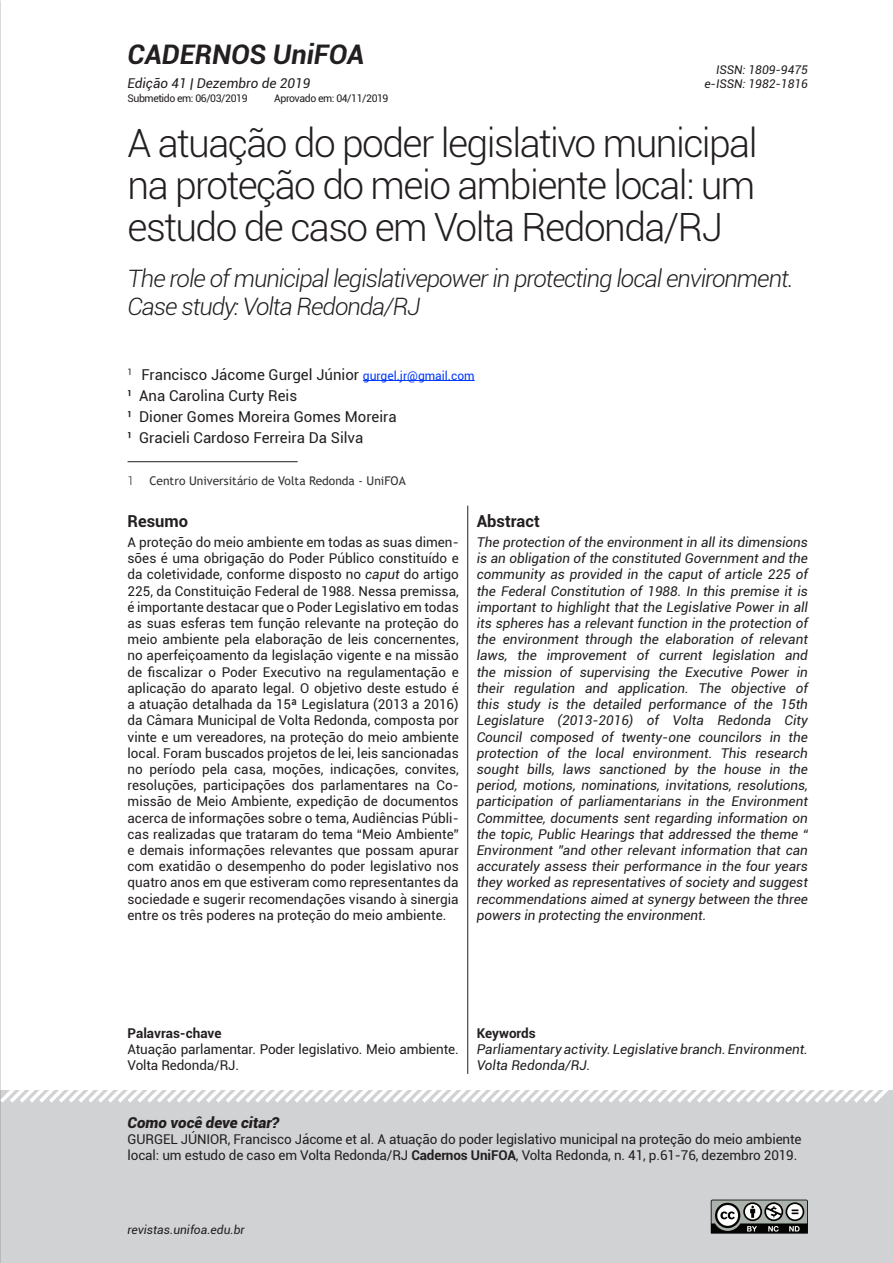
<style>
.page{position:relative;width:893px;height:1263px;background:#fff}
.page>*{position:absolute;margin:0;border:0;box-sizing:border-box;transform-origin:0 0}
.Título_do_Trabalho{font:300 39px/42px "Roboto";letter-spacing:-.04em;color:#231f20;text-align:justify}
.t1{font:italic 700 27px "Roboto";color:#231f20}
.Título_Inglês{font:italic 300 24px/28.8px "Roboto";letter-spacing:-.04em;color:#231f20}
.t2{font:700 16.5px "Roboto";color:#231f20}
.Autores{font:15px "Roboto";color:#231f20}
.t3{font:italic 900 15px "Roboto";color:#231f20}
.Abstract{font:italic 13.5px/16.2px "Roboto";color:#231f20;text-align:justify}
.Resumo{font:13.5px/16.2px "Roboto";letter-spacing:-.01em;color:#231f20;text-align:justify}
.como_citar{font:13.5px/16.2px "Roboto";letter-spacing:-.01em;color:#231f20}
.Resumo-2{font:700 13.5px "Roboto";color:#231f20}
.Abstract-2{font:700 13.5px "Roboto";color:#231f20}
.t4{font:italic 12px "Roboto";color:#231f20}
.Nota_de_rodapé{font:12px "Trebuchet MS";color:#333}
.Nota_de_rodapé-2{font:300 12px "Roboto";color:#231f20}
.data_trabalho{font:10.5px "Roboto";letter-spacing:-.04em;color:#231f20}
.s1{font-size:12px;color:#0038ff}
.s2{font-style:italic}
.s3{font-weight:700}
</style>
<div class="page">
<div style="left:0;top:1091px;width:893px;height:172px;background:#d1d2d4"></div>
<svg style="left:0;top:1079px;width:893px;height:27px"></svg>
<svg style="left:711px;top:1199px;width:97px;height:35px;background:#767976"></svg>
<hr style="left:363px;top:380px;width:112px;height:1px;background:#0038ff">
<hr style="left:128px;top:461px;width:170px;height:1px;background:#231f20">
<hr style="left:467px;top:506px;width:1px;height:568px;background:#231f20">
<h2 class="t1" style="left:128px;top:36px;width:238px">CADERNOS UniFOA</h2>
<p class="t4" style="left:716px;top:61px;width:93px">ISSN: 1809-9475</p>
<p class="Abstract" style="left:128px;top:75px;width:184px">Edição 41 | Dezembro de 2019</p>
<p class="t4" style="left:704px;top:75px;width:105px">e-ISSN: 1982-1816</p>
<p class="data_trabalho" style="left:128px;top:91px;width:122px">Submetido em: 06/03/2019</p>
<p class="data_trabalho" style="left:274px;top:91px;width:116px">Aprovado em: 04/11/2019</p>
<p class="Título_do_Trabalho" style="left:128px;top:121px;width:631px">A atuação do poder legislativo municipal na proteção do meio ambiente local: um estudo de caso em Volta Redonda/RJ</p>
<p class="Título_Inglês" style="left:128px;top:263px;width:667px">The role of municipal legislativepower in protecting local environment.<br>Case study: Volta Redonda/RJ</p>
<p class="Autores" style="left:128px;top:364px;width:349px"><sup>1</sup> Francisco Jácome Gurgel Júnior <span class="s1">gurgel.jr@gmail.com</span></p>
<p class="Autores" style="left:128px;top:385px;width:171px">¹ Ana Carolina Curty Reis</p>
<p class="Autores" style="left:128px;top:406px;width:271px">¹ Dioner Gomes Moreira Gomes Moreira</p>
<p class="Autores" style="left:128px;top:427px;width:237px">¹ Gracieli Cardoso Ferreira Da Silva</p>
<p class="Nota_de_rodapé-2" style="left:128px;top:472px;width:8px">1</p>
<p class="Nota_de_rodapé" style="left:149px;top:473px;width:258px">Centro Universitário de Volta Redonda - UniFOA</p>
<p class="t2" style="left:128px;top:509px;width:62px">Resumo</p>
<p class="Resumo" style="left:128px;top:534px;width:333px">A proteção do meio ambiente em todas as suas dimen&shy;sões é uma obrigação do Poder Público constituído e da coletividade, conforme disposto no <span class="s2">caput</span> do artigo 225, da Constituição Federal de 1988. Nessa premissa, é importante destacar que o Poder Legislativo em todas as suas esferas tem função relevante na proteção do meio ambiente pela elaboração de leis concernentes, no aperfeiçoamento da legislação vigente e na missão de fiscalizar o Poder Executivo na regulamentação e aplicação do aparato legal. O objetivo deste estudo é a atuação detalhada da 15ª Legislatura (2013 a 2016) da Câmara Municipal de Volta Redonda, composta por vinte e um vereadores, na proteção do meio ambiente local. Foram buscados projetos de lei, leis sancionadas no período pela casa, moções, indicações, convites, resoluções, participações dos parlamentares na Co&shy;missão de Meio Ambiente, expedição de documentos acerca de informações sobre o tema, Audiências Públi&shy;cas realizadas que trataram do tema “Meio Ambiente” e demais informações relevantes que possam apurar com exatidão o desempenho do poder legislativo nos quatro anos em que estiveram como representantes da sociedade e sugerir recomendações visando à sinergia entre os três poderes na proteção do meio ambiente.</p>
<p class="t2" style="left:477px;top:509px;width:64px">Abstract</p>
<p class="Abstract" style="left:477px;top:534px;width:333px">The protection of the environment in all its dimensions is an obligation of the constituted Government and the community as provided in the caput of article 225 of the Federal Constitution of 1988. In this premise it is important to highlight that the Legislative Power in all its spheres has a relevant function in the protection of the environment through the elaboration of relevant laws, the improvement of current legislation and the mission of supervising the Executive Power in their regulation and application. The objective of this study is the detailed performance of the 15th Legislature (2013-2016) of Volta Redonda City Council composed of twenty-one councilors in the protection of the local environment. This research sought bills, laws sanctioned by the house in the period, motions, nominations, invitations, resolutions, participation of parliamentarians in the Environment Committee, documents sent regarding information on the topic, Public Hearings that addressed the theme “ Environment ”and other relevant information that can accurately assess their performance in the four years they worked as representatives of society and suggest recommendations aimed at synergy between the three powers in protecting the environment.</p>
<p class="Resumo-2" style="left:128px;top:1024px;width:95px">Palavras-chave</p>
<p class="Resumo" style="left:128px;top:1041px;width:333px">Atuação parlamentar. Poder legislativo. Meio ambiente.<br>Volta Redonda/RJ.</p>
<p class="Abstract-2" style="left:477px;top:1024px;width:61px">Keywords</p>
<p class="Abstract" style="left:477px;top:1041px;width:333px">Parliamentary activity. Legislative branch. Environment.<br>Volta Redonda/RJ.</p>
<p class="t3" style="left:128px;top:1112px;width:153px">Como você deve citar?</p>
<p class="como_citar" style="left:128px;top:1130px;width:676px">GURGEL JÚNIOR, Francisco Jácome et al. A atuação do poder legislativo municipal na proteção do meio ambiente local: um estudo de caso em Volta Redonda/RJ <span class="s3">Cadernos UniFOA</span>, Volta Redonda, n. 41, p.61-76, dezembro 2019.</p>
<p class="t4" style="left:128px;top:1221px;width:119px">revistas.unifoa.edu.br</p>
</div>
